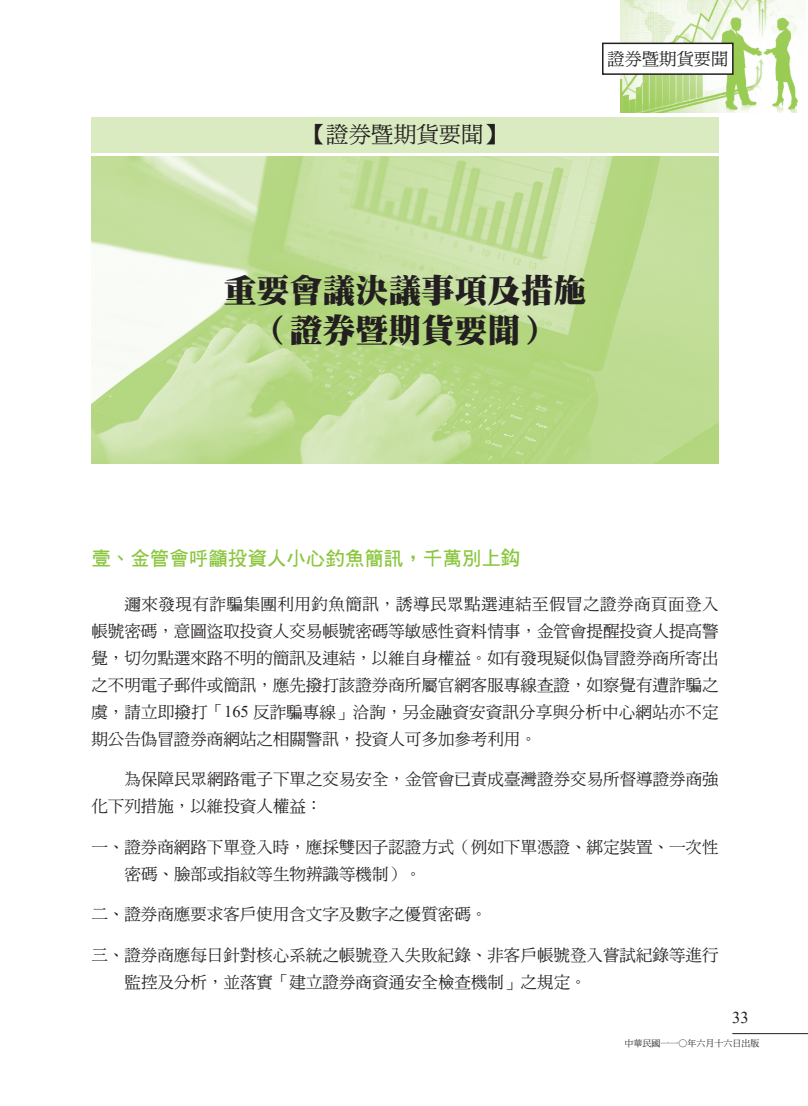
<style>
.page{position:relative;width:808px;height:1106px;background:#fff}
.page>*{position:absolute;margin:0;border:0;box-sizing:border-box;transform-origin:0 0}
.t1{font:33px/39.6px "DF Ming UB HK BF";color:#231f20;text-align:center}
.t2{font:22.5px "DF Ming Md HK BF";color:#231f20}
.t3{font:19.5px "DF Hei Bd HK BF";color:#8bc63e}
.t4{font:17.25px "DF Ming Md HK BF";color:#231f20}
.t5{font:16.5px/27px "DF Ming Md HK BF";color:#231f20}
.t6{font:16.5px "Times New Roman";color:#231f20}
.t7{font:9px "DF Ming Md HK BF";color:#231f20}
.s1{font-family:"Koz Go Pr 6 N";font-weight:500}
.s2{font-family:"Times New Roman"}
</style>
<div class="page">
<img style="left:621px;top:0;width:185px;height:112px">
<hr style="left:732px;top:1033px;width:76px;height:1px;background:#231f20">
<div style="left:602px;top:43px;width:131px;height:32px;background:#fff;border:2px solid #231f20"></div>
<img style="left:91px;top:156px;width:628px;height:308px">
<div style="left:91px;top:117px;width:628px;height:35px;background:#daeac1"></div>
<h2 class="t2" style="left:304px;top:123px;width:204px">【證券暨期貨要聞】</h2>
<p class="t4" style="left:607px;top:50px;width:122px">證券暨期貨要聞</p>
<h1 class="t1" style="left:223px;top:270px;width:364px">重要會議決議事項及措施（證券暨期貨要聞）</h1>
<p class="t3" style="left:91px;top:548px;width:430px">壹、金管會呼籲投資人小心釣魚簡訊，千萬別上<span class="s1">鈎</span></p>
<p class="t5" style="left:91px;top:590px;width:629px;text-align:justify;text-indent:33px">邇來發現有詐騙集團利用釣魚簡訊，誘導民眾點選連結至假冒之證券商頁面登入帳號密碼，意圖盜取投資人交易帳號密碼等敏感性資料情事，金管會提醒投資人提高警覺，切勿點選來路不明的簡訊及連結，以維自身權益。如有發現疑似偽冒證券商所寄出之不明電子郵件或簡訊，應先撥打該證券商所屬官網客服專線查證，如察覺有遭詐騙之虞，請立即撥打「<span class="s2">165</span> 反詐騙專線」洽詢，另金融資安資訊分享與分析中心網站亦不定期公告偽冒證券商網站之相關警訊，投資人可多加參考利用。</p>
<p class="t5" style="left:91px;top:765px;width:629px;text-indent:33px">為保障民眾網路電子下單之交易安全，金管會已責成臺灣證券交易所督導證券商強化下列措施，以維投資人權益：</p>
<p class="t5" style="left:125px;top:833px;width:595px;text-indent:-33px">一、證券商網路下單登入時，應採雙因子認證方式（例如下單憑證、綁定裝置、一次性密碼、臉部或指紋等生物辨識等機制）。</p>
<p class="t5" style="left:91px;top:901px;width:397px">二、證券商應要求客戶使用含文字及數字之優質密碼。</p>
<p class="t5" style="left:125px;top:941px;width:595px;text-indent:-33px">三、證券商應每日針對核心系統之帳號登入失敗紀錄、非客戶帳號登入嘗試紀錄等進行監控及分析，並落實「建立證券商資通安全檢查機制」之規定。</p>
<p class="t6" style="left:732px;top:1006px;width:18px">33</p>
<p class="t7" style="left:624px;top:1038px;width:136px">中華民國一一○年六月十六日出版</p>
</div>
